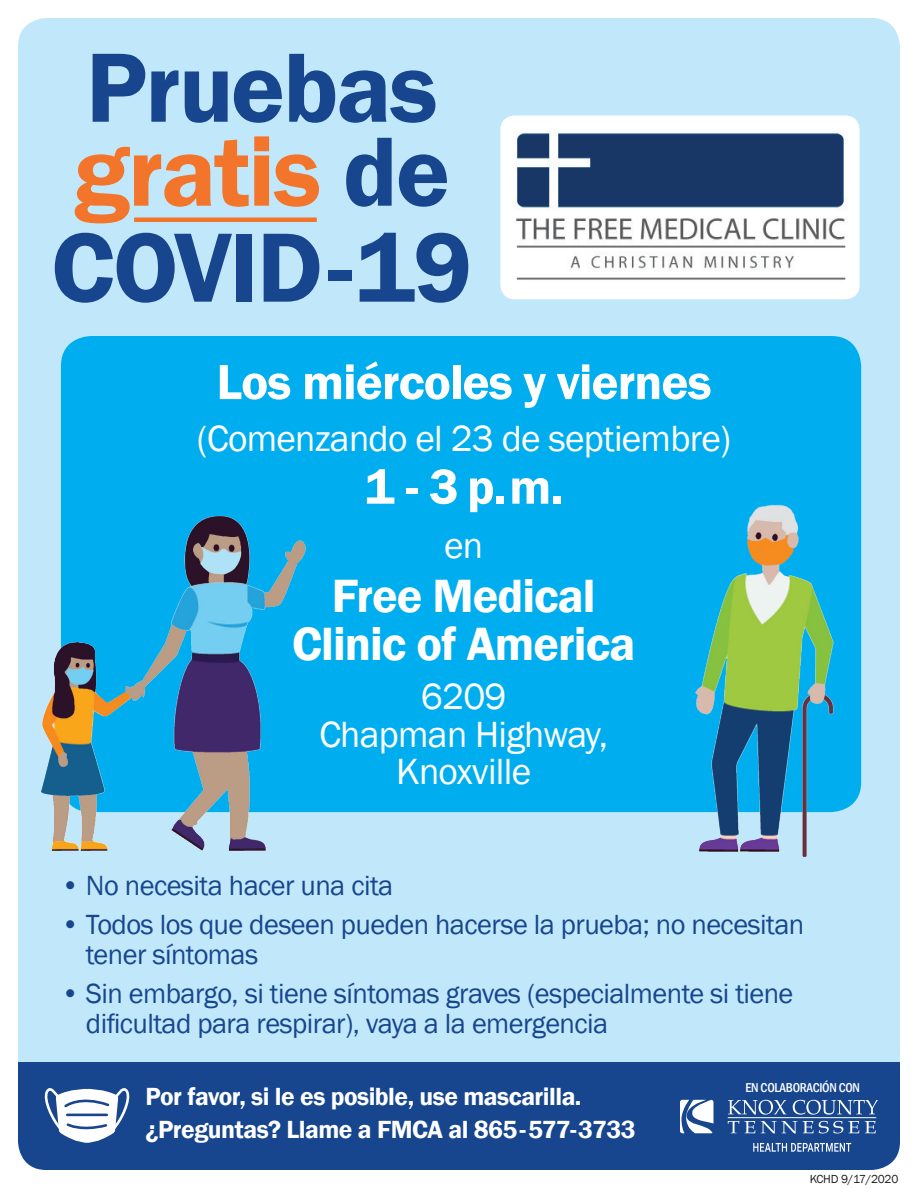
<style>
.page{position:relative;width:918px;height:1188px;background:#fff}
.page>*{position:absolute;margin:0;border:0;box-sizing:border-box;transform-origin:0 0}
.t1{font:600 101.85px/84px "Franklin Gothic";letter-spacing:-.02em;color:#17468e}
.t2{font:600 51px/104.6px "Franklin Gothic";letter-spacing:-.02em;color:#fff;text-align:center}
.t3{font:600 48px/48px "Franklin Gothic";letter-spacing:-.02em;color:#fff;text-align:center}
.t4{font:37.5px/37.5px "Franklin Gothic";letter-spacing:-.02em;color:#fff;text-align:center}
.t5{font:28.5px/30px "Franklin Gothic";letter-spacing:-.02em;color:#17468e}
.t6{font:600 25.5px/33px "Franklin Gothic";letter-spacing:-.02em;color:#fff}
.t7{font:500 condensed 13.2px "Franklin Gothic";letter-spacing:-.02em;color:#fff}
.t8{font:12px "Franklin Gothic";letter-spacing:-.02em;color:#231f20}
.s1{color:#f3752c}
</style>
<div class="page">
<div style="left:18px;top:18px;width:882px;height:1152px;background:#c1e8fa;border-radius:28px"></div>
<div style="left:18px;top:1062px;width:882px;height:108px;background:#17468e"></div>
<div style="left:500px;top:116px;width:360px;height:183px;background:#fff;border-radius:14px"></div>
<img style="left:516px;top:131px;width:331px;height:149px">
<svg style="left:728px;top:1121px;width:27px;height:12px"></svg>
<svg style="left:761px;top:1121px;width:36px;height:13px"></svg>
<svg style="left:803px;top:1121px;width:56px;height:12px"></svg>
<svg style="left:865px;top:1121px;width:11px;height:12px"></svg>
<svg style="left:728px;top:1100px;width:58px;height:15px"></svg>
<svg style="left:793px;top:1100px;width:85px;height:15px"></svg>
<hr style="left:728px;top:1117px;width:148px;height:1px;background:#fff">
<svg style="left:680px;top:1100px;width:33px;height:33px"></svg>
<svg style="left:753px;top:1143px;width:98px;height:9px"></svg>
<svg style="left:44px;top:1088px;width:86px;height:55px"></svg>
<hr style="left:67px;top:1114px;width:40px;height:2px;background:#17468e">
<div style="left:61px;top:336px;width:800px;height:476px;background:#00aeef;border-radius:30px"></div>
<hr style="left:134px;top:218px;width:183px;height:4px;background:#f3752c">
<img style="left:686px;top:504px;width:158px;height:353px">
<img style="left:41px;top:515px;width:265px;height:336px">
<h1 class="t1" style="left:74px;top:47px;width:378px">Pruebas <span class="s1">gratis</span> de</h1>
<h1 class="t1" style="left:51px;top:227px;width:423px">COVID-19</h1>
<h2 class="t2" style="left:216px;top:330px;width:497px">Los miércoles y viernes<br>1 - 3 p.m.</h2>
<h3 class="t4" style="left:197px;top:420px;width:536px">(Comenzando el 23 de septiembre)</h3>
<h3 class="t4" style="left:444px;top:527px;width:41px">en</h3>
<h3 class="t3" style="left:292px;top:572px;width:345px">Free Medical<br>Clinic of America</h3>
<h3 class="t4" style="left:319px;top:679px;width:290px">6209<br>Chapman Highway,<br>Knoxville</h3>
<p class="t5" style="left:61px;top:871px;width:334px">• No necesita hacer una cita</p>
<p class="t5" style="left:86px;top:910px;width:720px;text-indent:-25px">• Todos los que deseen pueden hacerse la prueba; no necesitan tener síntomas</p>
<p class="t5" style="left:86px;top:979px;width:709px;text-indent:-25px">• Sin embargo, si tiene síntomas graves (especialmente si tiene dificultad para respirar), vaya a la emergencia</p>
<p class="t6" style="left:146px;top:1080px;width:492px">Por favor, si le es posible, use mascarilla. ¿Preguntas? Llame a FMCA al 865-577-3733</p>
<p class="t7" style="left:745px;top:1079px;width:116px">EN COLABORACIÓN CON</p>
<p class="t8" style="left:810px;top:1171px;width:90px">KCHD 9/17/2020</p>
</div>
